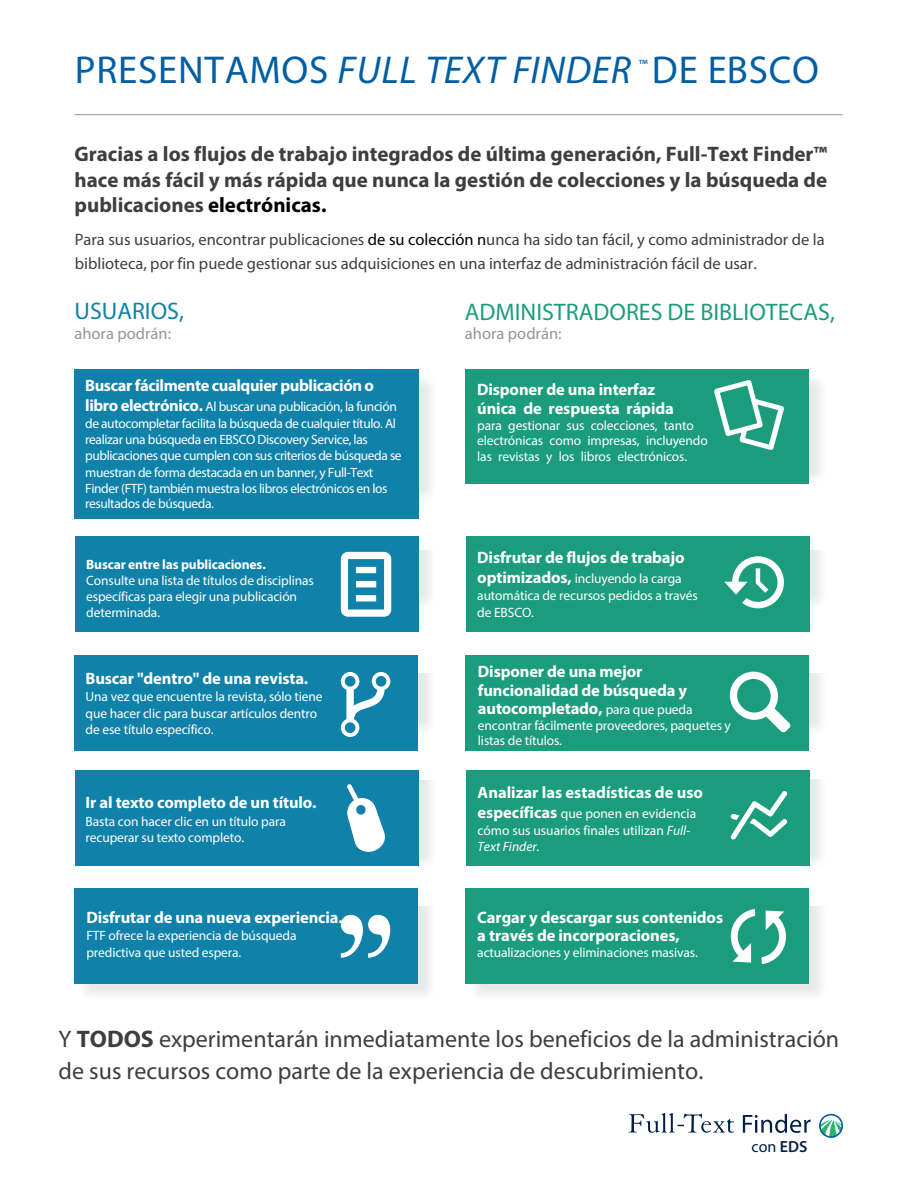
<style>
.page{position:relative;width:918px;height:1188px;background:#fff}
.page>*{position:absolute;margin:0;border:0;box-sizing:border-box;transform-origin:0 0}
.t1{font:italic 39px "Myriad Pro";letter-spacing:.02em;color:#005ea3}
.t2{font:39px "Myriad Pro";letter-spacing:.02em;color:#005ea3}
.t3{font:24px/31.3px "Myriad Pro";color:#3e3e3f}
.t4{font:24px "Myriad Pro";color:#1b9d7d}
.t5{font:24px "Myriad Pro";color:#1082aa}
.t6{font:700 21px/25.8px "Myriad Pro";color:#3e3e3f;text-align:justify}
.t7{font:700 16.5px/18.3px "Myriad Pro";letter-spacing:-.01em;color:#fff}
.t8{font:16.5px/23.9px "Myriad Pro";color:#3e3e3f}
.t9{font:16.5px "Myriad Pro";color:#939598}
.t10{font:16.05px "Myriad Pro";color:#002145}
.t11{font:15px "Myriad Pro";color:#005ea3}
.t12{font:13.5px/16.8px "Myriad Pro";letter-spacing:-.01em;color:#fff}
.t13{font:13.5px/16.4px "Myriad Pro";letter-spacing:-.03em;color:#fff}
.s1{font-style:normal}
.s2{color:#000}
.s3{font-weight:700;font-size:16.5px}
.s4{font-weight:700}
.s5{font-weight:400;font-size:13.5px}
.s6{font-style:italic}
.s7{font-weight:600}
</style>
<div class="page">
<svg style="left:819px;top:1114px;width:24px;height:24px"></svg>
<svg style="left:743px;top:1114px;width:68px;height:19px"></svg>
<hr style="left:75px;top:114px;width:767px;height:1px;background:#939598">
<div style="left:77px;top:371px;width:361px;height:130px;background:#231f20;opacity:.1"></div>
<div style="left:75px;top:369px;width:344px;height:150px;background:#1082aa"></div>
<div style="left:75px;top:537px;width:344px;height:95px;background:#1082aa"></div>
<div style="left:77px;top:673px;width:360px;height:111px;background:#231f20;opacity:.1"></div>
<div style="left:75px;top:655px;width:343px;height:95px;background:#1082aa"></div>
<div style="left:78px;top:780px;width:359px;height:112px;background:#231f20;opacity:.1"></div>
<div style="left:75px;top:771px;width:344px;height:95px;background:#1082aa"></div>
<div style="left:77px;top:906px;width:360px;height:112px;background:#231f20;opacity:.1"></div>
<div style="left:75px;top:889px;width:343px;height:95px;background:#1082aa"></div>
<div style="left:468px;top:371px;width:360px;height:112px;background:#231f20;opacity:.1"></div>
<div style="left:466px;top:369px;width:343px;height:115px;background:#1b9d7d"></div>
<div style="left:466px;top:537px;width:344px;height:95px;background:#1b9d7d"></div>
<div style="left:468px;top:673px;width:360px;height:111px;background:#231f20;opacity:.1"></div>
<div style="left:466px;top:655px;width:343px;height:95px;background:#1b9d7d"></div>
<div style="left:469px;top:779px;width:360px;height:112px;background:#231f20;opacity:.1"></div>
<div style="left:466px;top:771px;width:344px;height:95px;background:#1b9d7d"></div>
<div style="left:468px;top:906px;width:360px;height:112px;background:#231f20;opacity:.1"></div>
<div style="left:466px;top:889px;width:343px;height:95px;background:#1b9d7d"></div>
<svg style="left:341px;top:552px;width:50px;height:65px"></svg>
<svg style="left:341px;top:672px;width:49px;height:65px"></svg>
<svg style="left:341px;top:915px;width:50px;height:43px"></svg>
<svg style="left:347px;top:784px;width:38px;height:68px"></svg>
<svg style="left:714px;top:380px;width:70px;height:70px"></svg>
<svg style="left:724px;top:556px;width:60px;height:52px"></svg>
<svg style="left:730px;top:672px;width:61px;height:61px"></svg>
<svg style="left:730px;top:791px;width:58px;height:49px"></svg>
<svg style="left:730px;top:909px;width:56px;height:55px"></svg>
<svg style="left:629px;top:1113px;width:105px;height:20px"></svg>
<p class="t1" style="left:75px;top:46px;width:558px"><span class="s1">PRESENTAMOS</span> FULL TEXT FINDER</p>
<p class="t11" style="left:639px;top:55px;width:11px">™</p>
<p class="t2" style="left:652px;top:46px;width:169px">DE EBSCO</p>
<p class="t6" style="left:75px;top:140px;width:754px">Gracias a los flujos de trabajo integrados de última generación, Full-Text Finder™ hace más fácil y más rápida que nunca la gestión de colecciones y la búsqueda de publicaciones <span class="s2">electrónicas.</span></p>
<p class="t8" style="left:75px;top:227px;width:751px">Para sus usuarios, encontrar publicaciones <span class="s2">de su colección n</span>unca ha sido tan fácil, y como administrador de la biblioteca, por fin puede gestionar sus adquisiciones en una interfaz de administración fácil de usar.</p>
<p class="t5" style="left:74px;top:296px;width:111px">USUARIOS,</p>
<p class="t9" style="left:74px;top:323px;width:98px">ahora podrán:</p>
<p class="t7" style="left:85px;top:376px;width:290px">Buscar fácilmente cualquier publicación o</p>
<p class="t13" style="left:85px;top:398px;width:318px"><span class="s3">libro electrónico.</span> Al buscar una publicación, la función de autocompletar facilita la búsqueda de cualquier título. Al realizar una búsqueda en EBSCO Discovery Service, las publicaciones que cumplen con sus criterios de búsqueda se muestran de forma destacada en un banner, y Full-Text Finder (FTF) también muestra los libros electrónicos en los resultados de búsqueda.</p>
<p class="t12" style="left:86px;top:556px;width:229px;line-height:16px"><span class="s4">Buscar entre las publicaciones.<br></span>Consulte una lista de títulos de disciplinas específicas para elegir una publicación determinada.</p>
<p class="t7" style="left:86px;top:669px;width:224px">Buscar "dentro" de una revista.</p>
<p class="t12" style="left:86px;top:688px;width:239px;line-height:16.4px">Una vez que encuentre la revista, sólo tiene que hacer clic para buscar artículos dentro de ese título específico.</p>
<p class="t7" style="left:86px;top:793px;width:232px">Ir al texto completo de un título.</p>
<p class="t12" style="left:86px;top:813px;width:202px">Basta con hacer clic en un título para recuperar su texto completo.</p>
<p class="t7" style="left:86px;top:908px;width:258px">Disfrutar de una nueva experiencia.</p>
<p class="t12" style="left:86px;top:927px;width:212px;line-height:16.4px">FTF ofrece la experiencia de búsqueda predictiva que usted espera.</p>
<p class="t4" style="left:465px;top:297px;width:372px">ADMINISTRADORES DE BIBLIOTECAS,</p>
<p class="t9" style="left:465px;top:323px;width:98px">ahora podrán:</p>
<p class="t7" style="left:477px;top:379px;width:198px;line-height:19px">Disponer de una interfaz única de respuesta rápida</p>
<p class="t12" style="left:477px;top:417px;width:232px;line-height:15.6px">para gestionar sus colecciones, tanto electrónicas como impresas, incluyendo las revistas y los libros electrónicos.</p>
<p class="t7" style="left:477px;top:548px;width:209px">Disfrutar de flujos de trabajo</p>
<p class="t12" style="left:477px;top:570px;width:222px"><span class="s3">optimizados,</span> incluyendo la carga automática de recursos pedidos a través de EBSCO.</p>
<p class="t7" style="left:478px;top:662px;width:216px">Disponer de una mejor funcionalidad de búsqueda y autocompletado, <span class="s5">para que pueda</span></p>
<p class="t12" style="left:478px;top:718px;width:255px;line-height:15px">encontrar fácilmente proveedores, paquetes y listas de títulos.</p>
<p class="t7" style="left:478px;top:782px;width:227px">Analizar las estadísticas de uso</p>
<p class="t12" style="left:478px;top:804px;width:220px"><span class="s3">específicas</span> que ponen en evidencia cómo sus usuarios finales utilizan <span class="s6">Full-<br>Text Finder.</span></p>
<p class="t7" style="left:477px;top:908px;width:247px">Cargar y descargar sus contenidos a través de incorporaciones,</p>
<p class="t12" style="left:477px;top:944px;width:222px">actualizaciones y eliminaciones masivas.</p>
<p class="t3" style="left:59px;top:1023px;width:782px">Y <span class="s4">TODOS</span> experimentarán inmediatamente los beneficios de la administración de sus recursos como parte de la experiencia de descubrimiento.</p>
<p class="t10" style="left:752px;top:1136px;width:57px">con <span class="s7">EDS</span></p>
</div>
